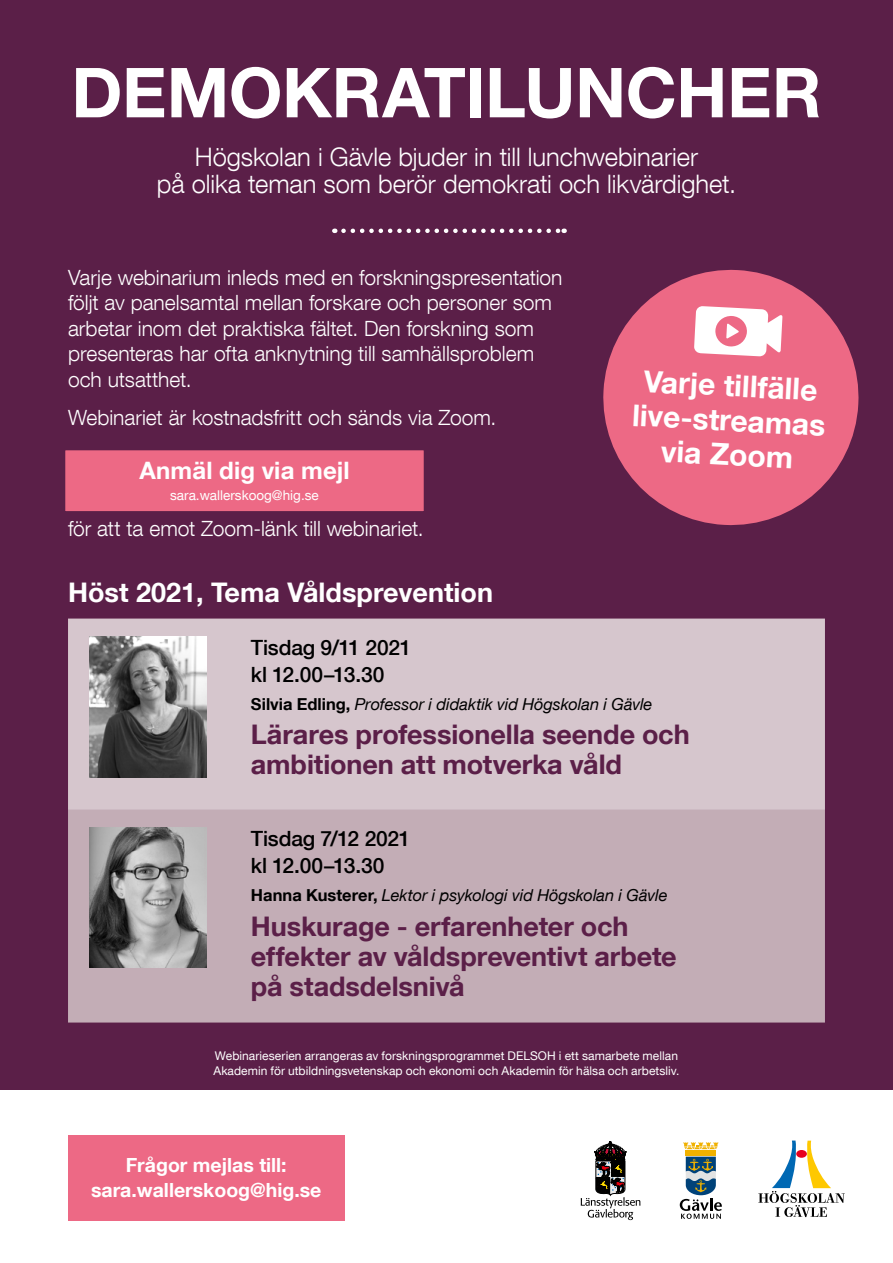
<style>
.page{position:relative;width:893px;height:1263px;background:#fff}
.page>*{position:absolute;margin:0;border:0;box-sizing:border-box;transform-origin:0 0}
.t1{font:700 69px "Helvetica Neue LT Com";letter-spacing:-.005em;color:#fff}
.t2{font:700 30px/34.5px "Helvetica Neue LT Com";color:#fff;text-align:center}
.Tema_-_Rubrik{font:700 27px/30px "Helvetica Neue LT Com";letter-spacing:-.005em;color:#5b1f48}
.t3{font:700 27px "Helvetica Neue LT Com";color:#fff}
.t4{font:300 25.5px/27px "Helvetica Neue LT Com";color:#fff;text-align:center}
.t5{font:700 24px "Helvetica Neue LT Com";letter-spacing:.005em;color:#fff}
.t6{font:300 21px/25.5px "Helvetica Neue LT Com";color:#fff}
.Datum{font:500 21px/27px "Helvetica Neue LT Com";letter-spacing:-.01em;color:#000}
.t7{font:700 19.5px/25.5px "Helvetica Neue LT Com";color:#fff;text-align:center}
.Styckeformat_1{font:italic 16.5px "Helvetica Neue LT Com";letter-spacing:-.005em;color:#000}
.t8{font:13.5px "Helvetica Neue LT Com";color:#fff}
.t9{font:12px/15px "Helvetica Neue LT Com";letter-spacing:.005em;color:#fff}
.s1{font-weight:700;font-style:normal}
</style>
<div class="page">
<div style="left:0;top:0;width:893px;height:1090px;background:#5b1f48"></div>
<svg style="left:758px;top:1140px;width:87px;height:77px"></svg>
<div style="left:68px;top:1135px;width:276px;height:85px;background:#ed6985"></div>
<svg style="left:680px;top:1157px;width:42px;height:62px"></svg>
<hr style="left:686px;top:1150px;width:30px;height:3px;background:#f0b100">
<hr style="left:686px;top:1154px;width:30px;height:2px;background:#f0b100">
<svg style="left:683px;top:1142px;width:35px;height:7px"></svg>
<svg style="left:581px;top:1141px;width:59px;height:79px"></svg>
<div style="left:68px;top:618px;width:757px;height:192px;background:#d6c6cd"></div>
<div style="left:68px;top:810px;width:757px;height:212px;background:#c3adb6"></div>
<svg style="left:603px;top:269px;width:256px;height:257px;fill:#ed6985"></svg>
<svg style="left:694px;top:306px;width:88px;height:50px"></svg>
<svg style="left:343px;top:229px;width:222px;height:4px"></svg>
<img style="left:89px;top:637px;width:117px;height:140px">
<img style="left:89px;top:827px;width:117px;height:141px">
<div style="left:65px;top:450px;width:359px;height:62px;background:#ed6985"></div>
<div style="left:64px;top:449px;width:361px;height:64px;border:2px solid #5b1f48"></div>
<p class="t1" style="left:71px;top:49px;width:752px">DEMOKRATILUNCHER</p>
<p class="t4" style="left:157px;top:142px;width:581px">Högskolan i Gävle bjuder in till lunchwebinarier<br>på olika teman som berör demokrati och likvärdighet.</p>
<p class="t6" style="left:68px;top:264px;width:496px">Varje webinarium inleds med en forskningspresentation följt av panelsamtal mellan forskare och personer som arbetar inom det praktiska fältet. Den forskning som presenteras har ofta anknytning till samhällsproblem och utsatthet.</p>
<p class="t6" style="left:68px;top:404px;width:430px">Webinariet är kostnadsfritt och sänds via Zoom.</p>
<p class="t5" style="left:139px;top:455px;width:212px">Anmäl dig via mejl</p>
<p class="t8" style="left:170px;top:486px;width:150px">sara.wallerskoog@hig.se</p>
<p class="t6" style="left:68px;top:515px;width:357px">för att ta emot Zoom-länk till webinariet.</p>
<p class="t2" style="left:635px;top:362px;width:195px;rotate:3deg">Varje tillfälle live-streamas via Zoom</p>
<p class="t3" style="left:68px;top:575px;width:427px">Höst 2021, Tema Våldsprevention</p>
<p class="Datum" style="left:251px;top:634px;width:162px">Tisdag 9/11 2021 kl 12.00–13.30</p>
<p class="Styckeformat_1" style="left:251px;top:694px;width:403px"><span class="s1">Silvia Edling,</span> Professor i didaktik vid Högskolan i Gävle</p>
<p class="Tema_-_Rubrik" style="left:251px;top:719px;width:440px">Lärares professionella seende och ambitionen att motverka våld</p>
<p class="Datum" style="left:251px;top:825px;width:161px">Tisdag 7/12 2021 kl 12.00–13.30</p>
<p class="Styckeformat_1" style="left:251px;top:885px;width:418px"><span class="s1">Hanna Kusterer,</span> Lektor i psykologi vid Högskolan i Gävle</p>
<p class="Tema_-_Rubrik" style="left:251px;top:910px;width:427px">Huskurage - erfarenheter och effekter av våldspreventivt arbete på stadsdelsnivå</p>
<p class="t9" style="left:213px;top:1048px;width:468px">Webinarieserien arrangeras av forskningsprogrammet DELSOH i ett samarbete mellan<br>Akademin för utbildningsvetenskap och ekonomi och Akademin för hälsa och arbetsliv.</p>
<p class="t7" style="left:91px;top:1151px;width:232px">Frågor mejlas till: sara.wallerskoog@hig.se</p>
</div>
